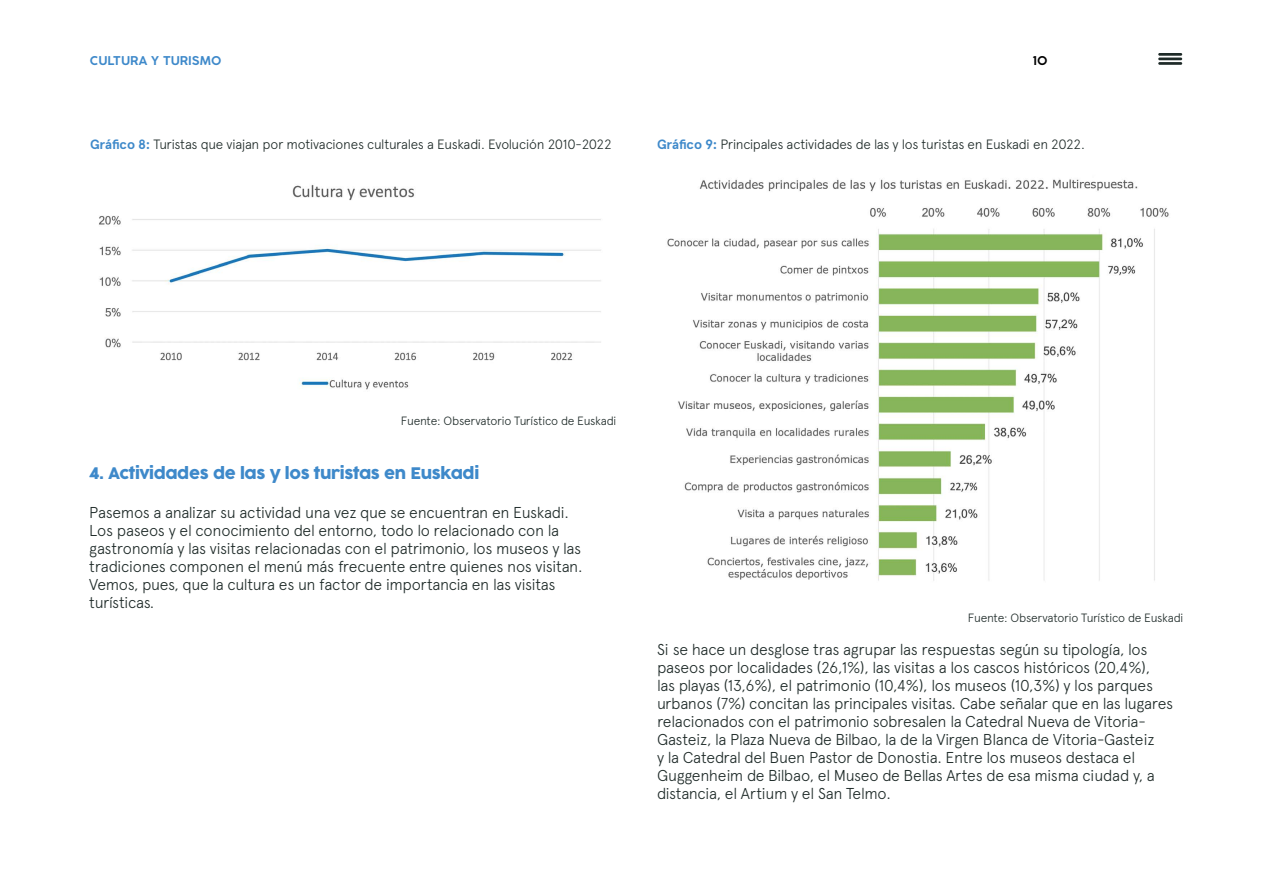
<style>
.page{position:relative;width:1263px;height:893px;background:#fff}
.page>*{position:absolute;margin:0;border:0;box-sizing:border-box;transform-origin:0 0}
.t1{font:300 15.75px/18px "Apercu";letter-spacing:-.02em;color:#1e2a28}
.t2{font:15.75px "Cocogoose Pro";letter-spacing:-.025em;color:#3e89ca}
.t3{font:300 13.5px "Apercu";letter-spacing:-.025em;color:#1e2a28}
.t4{font:300 12px "Apercu";letter-spacing:-.025em;color:#1e2a28}
.t5{font:300 12px "Cocogoose Pro";color:#3e89ca}
.t6{font:300 12px "Cocogoose Pro";color:#000}
.s1{font-weight:700;color:#3e89ca}
</style>
<div class="page">
<hr style="left:1158px;top:53px;width:24px;height:3px;background:#1e2a28">
<hr style="left:1158px;top:58px;width:24px;height:2px;background:#1e2a28">
<hr style="left:1158px;top:62px;width:24px;height:3px;background:#1e2a28">
<img style="left:99px;top:184px;width:502px;height:206px">
<img style="left:667px;top:179px;width:502px;height:402px">
<p class="t5" style="left:90px;top:53px;width:133px">CULTURA Y TURISMO</p>
<p class="t6" style="left:1033px;top:52px;width:16px">10</p>
<p class="t3" style="left:90px;top:136px;width:523px"><span class="s1">Gráfico 8:</span> Turistas que viajan por motivaciones culturales a Euskadi. Evolución 2010-2022</p>
<p class="t3" style="left:657px;top:136px;width:429px"><span class="s1">Gráfico 9:</span> Principales actividades de las y los turistas en Euskadi en 2022.</p>
<p class="t4" style="left:401px;top:414px;width:217px">Fuente: Observatorio Turístico de Euskadi</p>
<p class="t2" style="left:89px;top:462px;width:391px">4. Actividades de las y los turistas en Euskadi</p>
<p class="t1" style="left:89px;top:503px;width:495px">Pasemos a analizar su actividad una vez que se encuentran en Euskadi.<br>Los paseos y el conocimiento del entorno, todo lo relacionado con la gastronomía y las visitas relacionadas con el patrimonio, los museos y las tradiciones componen el menú más frecuente entre quienes nos visitan.<br>Vemos, pues, que la cultura es un factor de importancia en las visitas turísticas.</p>
<p class="t4" style="left:968px;top:610px;width:217px">Fuente: Observatorio Turístico de Euskadi</p>
<p class="t1" style="left:657px;top:640px;width:518px">Si se hace un desglose tras agrupar las respuestas según su tipología, los paseos por localidades (26,1%), las visitas a los cascos históricos (20,4%),<br>las playas (13,6%), el patrimonio (10,4%), los museos (10,3%) y los parques urbanos (7%) concitan las principales visitas. Cabe señalar que en las lugares relacionados con el patrimonio sobresalen la Catedral Nueva de Vitoria-Gasteiz, la Plaza Nueva de Bilbao, la de la Virgen Blanca de Vitoria-Gasteiz<br>y la Catedral del Buen Pastor de Donostia. Entre los museos destaca el Guggenheim de Bilbao, el Museo de Bellas Artes de esa misma ciudad y, a distancia, el Artium y el San Telmo.</p>
</div>
